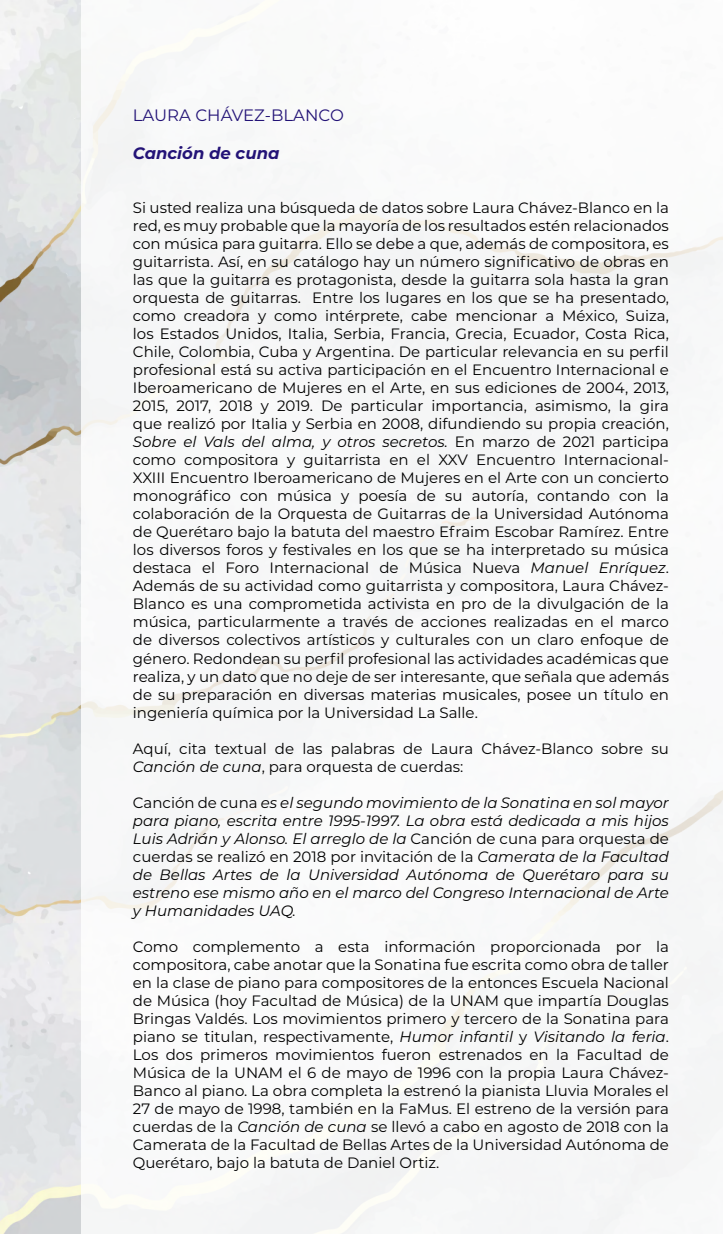
<style>
.page{position:relative;width:723px;height:1234px;background:#fff}
.page>*{position:absolute;margin:0;border:0;box-sizing:border-box;transform-origin:0 0}
.t1{font:16.5px "Montserrat";color:#231377}
.t2{font:italic 700 16.5px "Montserrat";color:#231377}
.t3{font:15px/18px "Montserrat";color:#000;text-align:justify}
.t4{font:italic 15px/18px "Montserrat";color:#000;text-align:justify}
.s1{font-style:italic}
.s2{font-style:normal}
</style>
<div class="page">
<img style="left:0;top:0;width:81px;height:1233px">
<div style="left:81px;top:0;width:642px;height:1233px;background:#f8f8f9"></div>
<p class="t1" style="left:133px;top:104px;width:213px">LAURA CHÁVEZ-BLANCO</p>
<p class="t2" style="left:133px;top:141px;width:148px">Canción de cuna</p>
<p class="t3" style="left:133px;top:198px;width:538px">Si usted realiza una búsqueda de datos sobre Laura Chávez-Blanco en la red, es muy probable que la mayoría de los resultados estén relacionados con música para guitarra. Ello se debe a que, además de compositora, es guitarrista. Así, en su catálogo hay un número significativo de obras en las que la guitarra es protagonista, desde la guitarra sola hasta la gran orquesta de guitarras. Entre los lugares en los que se ha presentado, como creadora y como intérprete, cabe mencionar a México, Suiza, los Estados Unidos, Italia, Serbia, Francia, Grecia, Ecuador, Costa Rica, Chile, Colombia, Cuba y Argentina. De particular relevancia en su perfil profesional está su activa participación en el Encuentro Internacional e Iberoamericano de Mujeres en el Arte, en sus ediciones de 2004, 2013, 2015, 2017, 2018 y 2019. De particular importancia, asimismo, la gira que realizó por Italia y Serbia en 2008, difundiendo su propia creación, <span class="s1">Sobre el Vals del alma, y otros secretos.</span> En marzo de 2021 participa como compositora y guitarrista en el XXV Encuentro Internacional-XXIII Encuentro Iberoamericano de Mujeres en el Arte con un concierto monográfico con música y poesía de su autoría, contando con la colaboración de la Orquesta de Guitarras de la Universidad Autónoma de Querétaro bajo la batuta del maestro Efraim Escobar Ramírez. Entre los diversos foros y festivales en los que se ha interpretado su música destaca el Foro Internacional de Música Nueva <span class="s1">Manuel Enríquez</span>.<br>Además de su actividad como guitarrista y compositora, Laura Chávez-Blanco es una comprometida activista en pro de la divulgación de la música, particularmente a través de acciones realizadas en el marco de diversos colectivos artísticos y culturales con un claro enfoque de género. Redondean su perfil profesional las actividades académicas que realiza, y un dato que no deje de ser interesante, que señala que además de su preparación en diversas materias musicales, posee un título en ingeniería química por la Universidad La Salle.</p>
<p class="t3" style="left:133px;top:738px;width:537px">Aquí, cita textual de las palabras de Laura Chávez-Blanco sobre su<br><span class="s1">Canción de cuna</span>, para orquesta de cuerdas:</p>
<p class="t4" style="left:133px;top:792px;width:537px"><span class="s2">Canción de cuna</span> es el segundo movimiento de la Sonatina en sol mayor para piano, escrita entre 1995-1997. La obra está dedicada a mis hijos Luis Adrián y Alonso. El arreglo de la <span class="s2">Canción de cuna para orquesta de cuerdas se realizó en 2018 por invitación de la</span> Camerata de la Facultad de Bellas Artes de la Universidad Autónoma de Querétaro para su estreno ese mismo año en el marco del Congreso Internacional de Arte y Humanidades UAQ.</p>
<p class="t3" style="left:133px;top:936px;width:538px">Como complemento a esta información proporcionada por la compositora, cabe anotar que la Sonatina fue escrita como obra de taller en la clase de piano para compositores de la entonces Escuela Nacional de Música (hoy Facultad de Música) de la UNAM que impartía Douglas Bringas Valdés. Los movimientos primero y tercero de la Sonatina para piano se titulan, respectivamente, <span class="s1">Humor infantil</span> y <span class="s1">Visitando la feria</span>.<br>Los dos primeros movimientos fueron estrenados en la Facultad de Música de la UNAM el 6 de mayo de 1996 con la propia Laura Chávez-Banco al piano. La obra completa la estrenó la pianista Lluvia Morales el 27 de mayo de 1998, también en la FaMus. El estreno de la versión para cuerdas de la <span class="s1">Canción de cuna</span> se llevó a cabo en agosto de 2018 con la Camerata de la Facultad de Bellas Artes de la Universidad Autónoma de Querétaro, bajo la batuta de Daniel Ortiz.</p>
</div>
